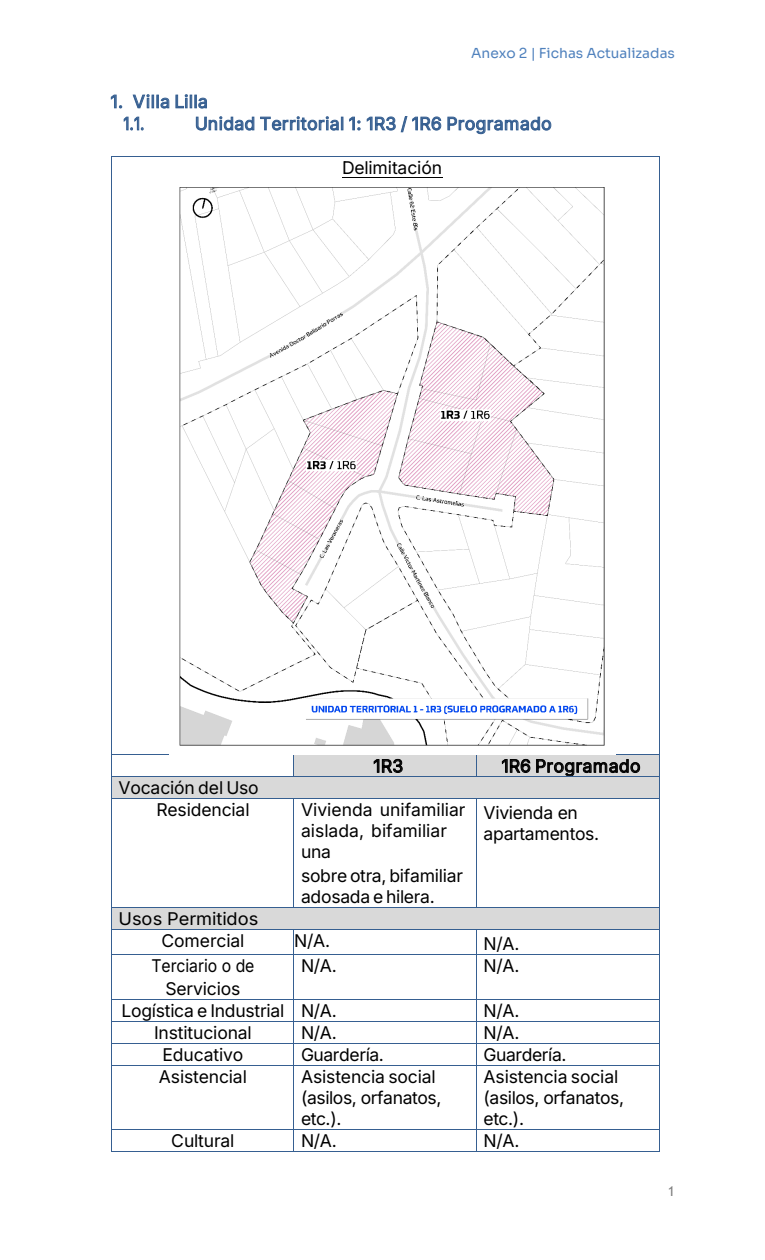
<style>
.page{position:relative;width:765px;height:1260px;background:#fff}
.page>*{position:absolute;margin:0;border:0;box-sizing:border-box;transform-origin:0 0}
.t1{font:17.5px/21.1px "Inter";letter-spacing:-.01em;color:#000}
.t2{font:17.5px/22px "Inter";letter-spacing:.02em;color:#365f91}
.t3{font:17.5px/21.9px "Inter";letter-spacing:-.01em;color:#000;scale:1.04 1}
.t4{font:17.5px/23.5px "Inter";letter-spacing:-.01em;color:#000;text-align:center;scale:.9 1}
.t5{font:17.5px "Inter";letter-spacing:.02em;color:#000}
.t6{font:13.75px "Sora";color:#4f81bd}
.t7{font:13.75px "Trebuchet MS";color:#808080}
</style>
<div class="page">
<svg style="left:111px;top:94px;width:11px;height:15px"></svg>
<svg style="left:133px;top:94px;width:36px;height:15px"></svg>
<svg style="left:175px;top:94px;width:32px;height:15px"></svg>
<svg style="left:124px;top:117px;width:20px;height:13px"></svg>
<svg style="left:196px;top:116px;width:58px;height:15px"></svg>
<svg style="left:260px;top:116px;width:83px;height:15px"></svg>
<svg style="left:349px;top:116px;width:12px;height:15px"></svg>
<svg style="left:367px;top:116px;width:74px;height:16px"></svg>
<svg style="left:447px;top:117px;width:104px;height:17px"></svg>
<hr style="left:342px;top:177px;width:100px;height:1px;background:#000">
<hr style="left:112px;top:156px;width:547px;height:1px;background:#365f91">
<hr style="left:111px;top:157px;width:1px;height:598px;background:#365f91">
<hr style="left:659px;top:157px;width:1px;height:598px;background:#365f91">
<div style="left:294px;top:755px;width:182px;height:22px;background:#d9d9d9"></div>
<svg style="left:374px;top:759px;width:29px;height:14px"></svg>
<div style="left:477px;top:755px;width:182px;height:22px;background:#d9d9d9"></div>
<svg style="left:502px;top:759px;width:28px;height:14px"></svg>
<svg style="left:536px;top:759px;width:104px;height:18px"></svg>
<hr style="left:112px;top:755px;width:182px;height:1px;background:#365f91">
<hr style="left:294px;top:755px;width:182px;height:1px;background:#365f91">
<hr style="left:477px;top:755px;width:182px;height:1px;background:#365f91">
<div style="left:112px;top:777px;width:547px;height:21px;background:#d9d9d9"></div>
<hr style="left:112px;top:777px;width:182px;height:1px;background:#365f91">
<hr style="left:294px;top:777px;width:182px;height:1px;background:#365f91">
<svg style="left:476px;top:755px;width:1px;height:22px"></svg>
<hr style="left:477px;top:777px;width:182px;height:1px;background:#365f91">
<svg style="left:111px;top:755px;width:1px;height:44px"></svg>
<hr style="left:112px;top:798px;width:182px;height:1px;background:#365f91">
<hr style="left:294px;top:798px;width:182px;height:1px;background:#365f91">
<hr style="left:477px;top:798px;width:182px;height:1px;background:#365f91">
<svg style="left:659px;top:755px;width:1px;height:44px"></svg>
<hr style="left:111px;top:799px;width:1px;height:109px;background:#365f91">
<hr style="left:294px;top:799px;width:1px;height:109px;background:#365f91">
<hr style="left:476px;top:799px;width:1px;height:109px;background:#365f91">
<hr style="left:659px;top:799px;width:1px;height:109px;background:#365f91">
<div style="left:112px;top:908px;width:547px;height:22px;background:#d9d9d9"></div>
<hr style="left:112px;top:908px;width:182px;height:1px;background:#365f91">
<hr style="left:294px;top:908px;width:182px;height:1px;background:#365f91">
<hr style="left:477px;top:908px;width:182px;height:1px;background:#365f91">
<hr style="left:112px;top:930px;width:182px;height:1px;background:#365f91">
<hr style="left:294px;top:930px;width:182px;height:1px;background:#365f91">
<hr style="left:477px;top:930px;width:182px;height:1px;background:#365f91">
<svg style="left:111px;top:908px;width:1px;height:46px"></svg>
<hr style="left:112px;top:954px;width:182px;height:1px;background:#365f91">
<hr style="left:294px;top:954px;width:182px;height:1px;background:#365f91">
<svg style="left:476px;top:930px;width:1px;height:24px"></svg>
<hr style="left:477px;top:954px;width:182px;height:1px;background:#365f91">
<svg style="left:659px;top:908px;width:1px;height:46px"></svg>
<hr style="left:111px;top:954px;width:1px;height:45px;background:#365f91">
<hr style="left:294px;top:954px;width:1px;height:45px;background:#365f91">
<hr style="left:476px;top:954px;width:1px;height:45px;background:#365f91">
<hr style="left:659px;top:954px;width:1px;height:45px;background:#365f91">
<hr style="left:112px;top:999px;width:182px;height:1px;background:#365f91">
<hr style="left:294px;top:999px;width:182px;height:1px;background:#365f91">
<hr style="left:477px;top:999px;width:182px;height:1px;background:#365f91">
<hr style="left:112px;top:1021px;width:182px;height:1px;background:#365f91">
<hr style="left:294px;top:1021px;width:182px;height:1px;background:#365f91">
<hr style="left:477px;top:1021px;width:182px;height:1px;background:#365f91">
<hr style="left:112px;top:1043px;width:182px;height:1px;background:#365f91">
<hr style="left:294px;top:1043px;width:182px;height:1px;background:#365f91">
<hr style="left:477px;top:1043px;width:182px;height:1px;background:#365f91">
<svg style="left:111px;top:999px;width:1px;height:66px"></svg>
<hr style="left:112px;top:1065px;width:182px;height:1px;background:#365f91">
<hr style="left:294px;top:1065px;width:182px;height:1px;background:#365f91">
<svg style="left:476px;top:999px;width:1px;height:66px"></svg>
<hr style="left:477px;top:1065px;width:182px;height:1px;background:#365f91">
<svg style="left:659px;top:999px;width:1px;height:66px"></svg>
<hr style="left:111px;top:1065px;width:1px;height:64px;background:#365f91">
<hr style="left:294px;top:1065px;width:1px;height:64px;background:#365f91">
<hr style="left:476px;top:1065px;width:1px;height:64px;background:#365f91">
<hr style="left:659px;top:1065px;width:1px;height:64px;background:#365f91">
<hr style="left:112px;top:1129px;width:182px;height:1px;background:#365f91">
<hr style="left:294px;top:1129px;width:182px;height:1px;background:#365f91">
<hr style="left:477px;top:1129px;width:182px;height:1px;background:#365f91">
<svg style="left:111px;top:1129px;width:1px;height:23px"></svg>
<hr style="left:112px;top:1151px;width:182px;height:1px;background:#365f91">
<hr style="left:294px;top:1151px;width:182px;height:1px;background:#365f91">
<svg style="left:476px;top:1129px;width:1px;height:23px"></svg>
<hr style="left:477px;top:1151px;width:182px;height:1px;background:#365f91">
<svg style="left:659px;top:1129px;width:1px;height:23px"></svg>
<img style="left:179px;top:187px;width:426px;height:559px">
<p class="t6" style="left:471px;top:42px;width:205px">Anexo 2 | Fichas Actualizadas</p>
<p class="t2" style="left:124px;top:90px;width:86px;text-indent:-13px">1. Villa Lilla<br>1.1.</p>
<p class="t2" style="left:195px;top:112px;width:358px">Unidad Territorial 1: 1R3 / 1R6 Programado</p>
<p class="t1" style="left:342px;top:157px;width:102px">Delimitación</p>
<p class="t1" style="left:156px;top:776px;width:104px;line-height:21.9px;text-indent:-38px">Vocación del Uso<br>Residencial</p>
<p class="t3" style="left:162px;top:908px;width:95px;text-indent:-43px">Usos Permitidos<br>Comercial</p>
<p class="t1" style="left:373px;top:755px;width:31px">1R3</p>
<p class="t5" style="left:502px;top:753px;width:140px">1R6 Programado</p>
<p class="t1" style="left:301px;top:799px;width:166px">Vivienda unifamiliar aislada, bifamiliar una</p>
<p class="t1" style="left:301px;top:865px;width:163px">sobre otra, bifamiliar adosada e hilera.</p>
<p class="t1" style="left:484px;top:801px;width:117px">Vivienda en apartamentos.</p>
<p class="t1" style="left:294px;top:930px;width:37px">N/A.</p>
<p class="t1" style="left:484px;top:932px;width:37px">N/A.</p>
<p class="t4" style="left:151px;top:953px;width:116px">Terciario o de<br>Servicios</p>
<p class="t1" style="left:301px;top:954px;width:37px">N/A.</p>
<p class="t1" style="left:484px;top:954px;width:37px">N/A.</p>
<p class="t1" style="left:122px;top:1000px;width:217px">Logística e Industrial N/A.</p>
<p class="t1" style="left:484px;top:1000px;width:37px">N/A.</p>
<p class="t1" style="left:154px;top:1021px;width:99px">Institucional</p>
<p class="t1" style="left:301px;top:1021px;width:37px">N/A.</p>
<p class="t1" style="left:484px;top:1021px;width:37px">N/A.</p>
<p class="t1" style="left:163px;top:1043px;width:82px">Educativo</p>
<p class="t1" style="left:301px;top:1043px;width:84px">Guardería.</p>
<p class="t1" style="left:484px;top:1043px;width:84px">Guardería.</p>
<p class="t1" style="left:159px;top:1065px;width:90px">Asistencial</p>
<p class="t1" style="left:301px;top:1065px;width:142px">Asistencia social (asilos, orfanatos, etc.).</p>
<p class="t1" style="left:484px;top:1065px;width:142px">Asistencia social (asilos, orfanatos, etc.).</p>
<p class="t1" style="left:171px;top:1129px;width:65px">Cultural</p>
<p class="t1" style="left:301px;top:1129px;width:37px">N/A.</p>
<p class="t1" style="left:484px;top:1129px;width:37px">N/A.</p>
<p class="t7" style="left:668px;top:1182px;width:9px">1</p>
</div>
